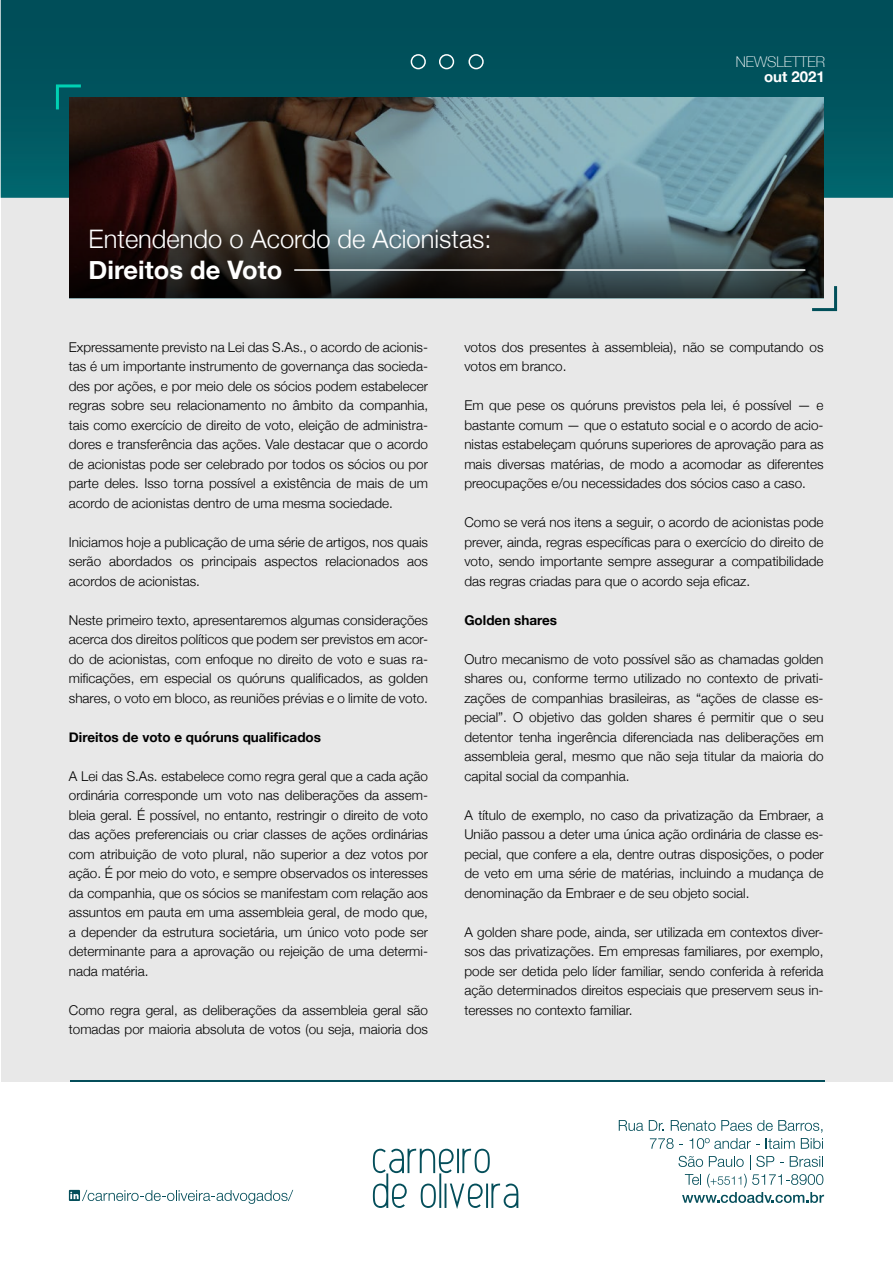
<style>
.page{position:relative;width:893px;height:1263px;background:#fff}
.page>*{position:absolute;margin:0;border:0;box-sizing:border-box;transform-origin:0 0}
.t1{font:300 25.5px "Helvetica Neue";color:#fff}
.t2{font:700 25.5px "Helvetica Neue";color:#fff}
.t3{font:700 15px "Helvetica Neue";color:#fff}
.t4{font:100 14.7px "Helvetica Neue";color:#fff}
.t5{font:300 13.5px/19.5px "Helvetica Neue";color:#000;text-align:justify}
.t6{font:700 13.5px "Helvetica Neue";color:#000}
</style>
<div class="page">
<div style="left:1px;top:2px;width:892px;height:1080px;background:#e8e8e8"></div>
<div style="left:1px;top:0;width:892px;height:198px;background:linear-gradient(to bottom,#004a55,#01646b)"></div>
<svg style="left:410px;top:53px;width:74px;height:17px"></svg>
<hr style="left:70px;top:1080px;width:754px;height:2px;background:#044e5a">
<svg style="left:373px;top:1149px;width:145px;height:60px"></svg>
<svg style="left:619px;top:1120px;width:24px;height:11px"></svg>
<svg style="left:649px;top:1120px;width:174px;height:29px"></svg>
<svg style="left:678px;top:1155px;width:146px;height:48px"></svg>
<svg style="left:69px;top:1190px;width:224px;height:14px"></svg>
<svg style="left:56px;top:84px;width:25px;height:25px"></svg>
<svg style="left:812px;top:286px;width:25px;height:25px"></svg>
<svg style="left:69px;top:98px;width:755px;height:89px;background:#5f7174"></svg>
<svg style="left:69px;top:187px;width:755px;height:20px;background:#5b676b"></svg>
<svg style="left:69px;top:207px;width:755px;height:91px;background:#333939"></svg>
<hr style="left:294px;top:269px;width:511px;height:2px;background:#fff">
<h1 class="t1" style="left:89px;top:218px;width:404px">Entendendo o Acordo de Acionistas:</h1>
<h1 class="t2" style="left:89px;top:249px;width:195px">Direitos de Voto</h1>
<p class="t4" style="left:736px;top:50px;width:91px">NEWSLETTER</p>
<p class="t3" style="left:764px;top:65px;width:62px">out 2021</p>
<p class="t5" style="left:69px;top:336px;width:361px">Expressamente previsto na Lei das S.As., o acordo de acionis&shy;tas é um importante instrumento de governança das socieda&shy;des por ações, e por meio dele os sócios podem estabelecer regras sobre seu relacionamento no âmbito da companhia, tais como exercício de direito de voto, eleição de administra&shy;dores e transferência das ações. Vale destacar que o acordo de acionistas pode ser celebrado por todos os sócios ou por parte deles. Isso torna possível a existência de mais de um acordo de acionistas dentro de uma mesma sociedade.</p>
<p class="t5" style="left:69px;top:531px;width:361px">Iniciamos hoje a publicação de uma série de artigos, nos quais serão abordados os principais aspectos relacionados aos acordos de acionistas.</p>
<p class="t5" style="left:69px;top:609px;width:361px">Neste primeiro texto, apresentaremos algumas considerações acerca dos direitos políticos que podem ser previstos em acor&shy;do de acionistas, com enfoque no direito de voto e suas ra&shy;mificações, em especial os quóruns qualificados, as golden shares, o voto em bloco, as reuniões prévias e o limite de voto.</p>
<p class="t6" style="left:69px;top:726px;width:254px">Direitos de voto e quóruns qualificados</p>
<p class="t5" style="left:69px;top:765px;width:361px">A Lei das S.As. estabelece como regra geral que a cada ação ordinária corresponde um voto nas deliberações da assem&shy;bleia geral. É possível, no entanto, restringir o direito de voto das ações preferenciais ou criar classes de ações ordinárias com atribuição de voto plural, não superior a dez votos por ação. É por meio do voto, e sempre observados os interesses da companhia, que os sócios se manifestam com relação aos assuntos em pauta em uma assembleia geral, de modo que, a depender da estrutura societária, um único voto pode ser determinante para a aprovação ou rejeição de uma determi&shy;nada matéria.</p>
<p class="t5" style="left:69px;top:999px;width:361px">Como regra geral, as deliberações da assembleia geral são tomadas por maioria absoluta de votos (ou seja, maioria dos</p>
<p class="t5" style="left:464px;top:336px;width:361px">votos dos presentes à assembleia), não se computando os votos em branco.</p>
<p class="t5" style="left:464px;top:395px;width:361px">Em que pese os quóruns previstos pela lei, é possível — e bastante comum — que o estatuto social e o acordo de acio&shy;nistas estabeleçam quóruns superiores de aprovação para as mais diversas matérias, de modo a acomodar as diferentes preocupações e/ou necessidades dos sócios caso a caso.</p>
<p class="t5" style="left:464px;top:512px;width:361px">Como se verá nos itens a seguir, o acordo de acionistas pode prever, ainda, regras específicas para o exercício do direito de voto, sendo importante sempre assegurar a compatibilidade das regras criadas para que o acordo seja eficaz.</p>
<p class="t6" style="left:464px;top:609px;width:94px">Golden shares</p>
<p class="t5" style="left:464px;top:648px;width:361px">Outro mecanismo de voto possível são as chamadas golden shares ou, conforme termo utilizado no contexto de privati&shy;zações de companhias brasileiras, as “ações de classe es&shy;pecial”. O objetivo das golden shares é permitir que o seu detentor tenha ingerência diferenciada nas deliberações em assembleia geral, mesmo que não seja titular da maioria do capital social da companhia.</p>
<p class="t5" style="left:464px;top:804px;width:361px">A título de exemplo, no caso da privatização da Embraer, a União passou a deter uma única ação ordinária de classe es&shy;pecial, que confere a ela, dentre outras disposições, o poder de veto em uma série de matérias, incluindo a mudança de denominação da Embraer e de seu objeto social.</p>
<p class="t5" style="left:464px;top:921px;width:361px">A golden share pode, ainda, ser utilizada em contextos diver&shy;sos das privatizações. Em empresas familiares, por exemplo, pode ser detida pelo líder familiar, sendo conferida à referida ação determinados direitos especiais que preservem seus in&shy;teresses no contexto familiar.</p>
</div>
